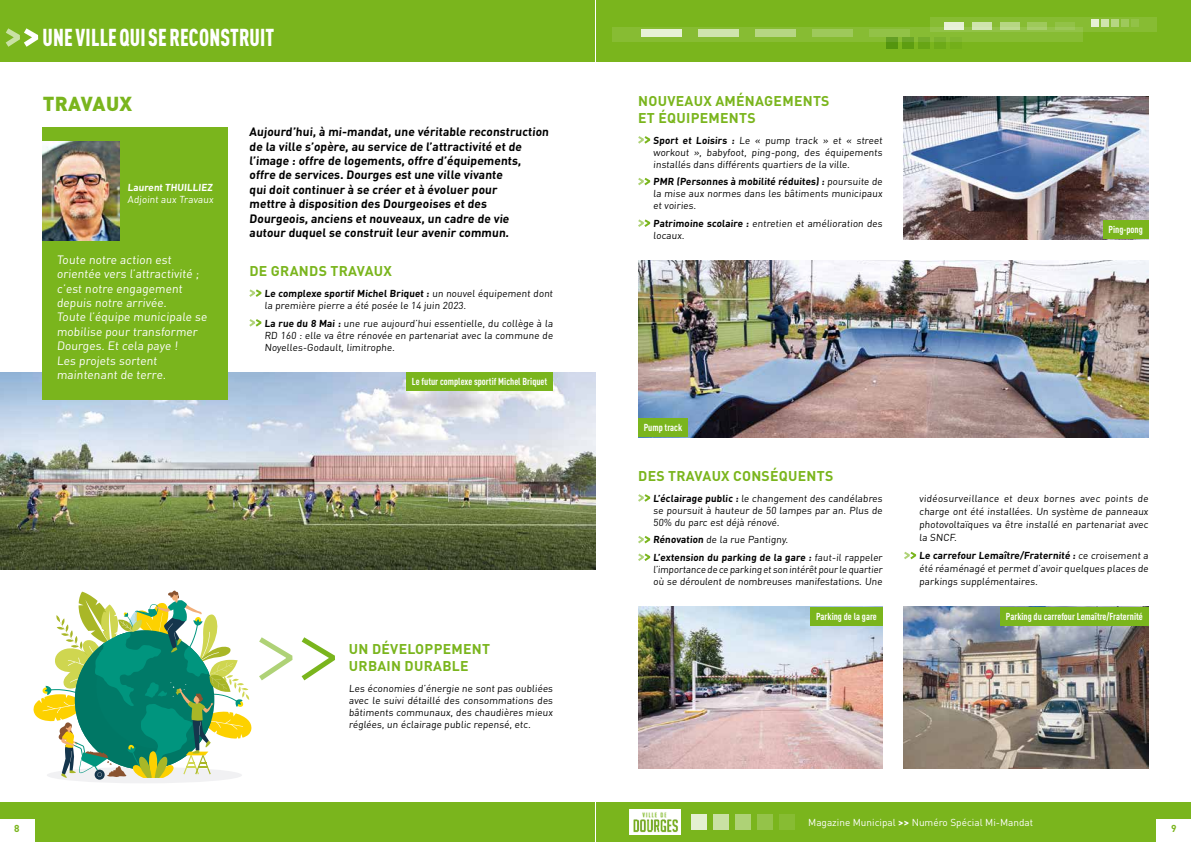
<style>
.page{position:relative;width:1191px;height:842px;background:#fff}
.page>*{position:absolute;margin:0;border:0;box-sizing:border-box;transform-origin:0 0}
.t1{font:900 condensed 24.1px "DIN Pro";letter-spacing:.01em;color:#fff;scale:.86 1}
.t2{font:900 20px "DIN Pro";letter-spacing:.02em;color:#7ab51d}
.t3{font:700 14px/16.8px "DIN Pro";letter-spacing:.02em;color:#7ab51d}
.t4{font:700 12px/14.4px "DIN Pro";color:#000}
.t5{font:12px/14.4px "DIN Pro";color:#fff}
.t6{font:10px/12px "DIN Pro";color:#000;text-align:justify}
.t7{font:700 condensed 10px "DIN Pro";color:#fff}
.t8{font:700 10px/17.7px "DIN Pro";color:#000}
.t9{font:10px "DIN Pro";color:#fff}
.t10{font:700 10px "DIN Pro";color:#fff}
.t11{font:700 10px "DIN Pro";color:#7ab51d}
.s1{font-weight:700}
.s2{font-weight:400}
</style>
<div class="page">
<div style="left:595px;top:0;width:596px;height:62px;background:#7ab51d"></div>
<svg style="left:934px;top:41px;width:11px;height:8px"></svg>
<svg style="left:918px;top:41px;width:11px;height:8px"></svg>
<svg style="left:902px;top:41px;width:11px;height:8px"></svg>
<svg style="left:886px;top:41px;width:11px;height:8px"></svg>
<svg style="left:612px;top:27px;width:471px;height:14px;background:#88bc37"></svg>
<svg style="left:930px;top:17px;width:227px;height:14px;background:#8cbf3d"></svg>
<div style="left:0;top:0;width:595px;height:62px;background:#7ab51d"></div>
<div style="left:0;top:802px;width:595px;height:40px;background:#7ab51d"></div>
<div style="left:595px;top:802px;width:596px;height:40px;background:#7ab51d"></div>
<div style="left:779px;top:814px;width:15px;height:16px;background:#87bc33"></div>
<div style="left:757px;top:814px;width:15px;height:16px;background:#94c349"></div>
<div style="left:735px;top:814px;width:15px;height:16px;background:#aed276"></div>
<div style="left:713px;top:814px;width:15px;height:16px;background:#c9e1a4"></div>
<div style="left:691px;top:814px;width:16px;height:16px;background:#e4f0d1"></div>
<div style="left:1131px;top:20px;width:7px;height:7px;background:#92c247"></div>
<div style="left:1121px;top:20px;width:7px;height:7px;background:#9ec95b"></div>
<div style="left:1111px;top:20px;width:7px;height:7px;background:#b6d683"></div>
<div style="left:1101px;top:20px;width:7px;height:7px;background:#cfe4ad"></div>
<div style="left:1091px;top:20px;width:7px;height:7px;background:#e7f1d6"></div>
<svg style="left:1055px;top:23px;width:19px;height:7px"></svg>
<svg style="left:1027px;top:23px;width:20px;height:7px"></svg>
<div style="left:999px;top:23px;width:20px;height:7px;background:#b6d683"></div>
<div style="left:972px;top:23px;width:19px;height:7px;background:#cfe4ad"></div>
<div style="left:944px;top:23px;width:20px;height:7px;background:#e7f1d6"></div>
<div style="left:869px;top:30px;width:41px;height:7px;background:#92c247"></div>
<div style="left:812px;top:30px;width:41px;height:7px;background:#9ec95b"></div>
<div style="left:755px;top:30px;width:41px;height:7px;background:#b6d683"></div>
<div style="left:698px;top:30px;width:40px;height:7px;background:#cfe4ad"></div>
<div style="left:641px;top:30px;width:40px;height:7px;background:#e7f1d6"></div>
<img style="left:0;top:372px;width:595px;height:198px">
<div style="left:406px;top:372px;width:147px;height:19px;background:#7ab51d"></div>
<div style="left:43px;top:128px;width:185px;height:272px;background:#7ab51d"></div>
<svg style="left:249px;top:289px;width:13px;height:8px"></svg>
<svg style="left:249px;top:319px;width:13px;height:8px"></svg>
<img style="left:43px;top:142px;width:76px;height:99px">
<img style="left:638px;top:607px;width:244px;height:161px">
<img style="left:904px;top:607px;width:244px;height:161px">
<img style="left:904px;top:96px;width:244px;height:143px">
<img style="left:638px;top:260px;width:510px;height:177px">
<svg style="left:638px;top:494px;width:13px;height:8px"></svg>
<svg style="left:638px;top:536px;width:13px;height:8px"></svg>
<svg style="left:638px;top:553px;width:13px;height:8px"></svg>
<svg style="left:904px;top:551px;width:13px;height:9px"></svg>
<svg style="left:638px;top:136px;width:13px;height:8px"></svg>
<svg style="left:638px;top:177px;width:13px;height:9px"></svg>
<svg style="left:638px;top:219px;width:13px;height:8px"></svg>
<div style="left:810px;top:607px;width:72px;height:19px;background:#7ab51d"></div>
<div style="left:1000px;top:607px;width:148px;height:19px;background:#7ab51d"></div>
<div style="left:638px;top:418px;width:50px;height:19px;background:#7ab51d"></div>
<div style="left:1103px;top:220px;width:45px;height:19px;background:#7ab51d"></div>
<div style="left:47px;top:767px;width:195px;height:16px;background:#f1f1f3;border-radius:50%"></div>
<svg style="left:95px;top:770px;width:10px;height:10px"></svg>
<svg style="left:34px;top:591px;width:301px;height:187px"></svg>
<svg style="left:5px;top:28px;width:34px;height:19px"></svg>
<div style="left:0;top:819px;width:34px;height:23px;background:#fff"></div>
<div style="left:1157px;top:819px;width:34px;height:23px;background:#fff"></div>
<img style="left:629px;top:809px;width:51px;height:26px">
<h1 class="t1" style="left:43px;top:19px;width:271px">UNE VILLE QUI SE RECONSTRUIT</h1>
<h2 class="t2" style="left:43px;top:86px;width:91px">TRAVAUX</h2>
<p class="t10" style="left:128px;top:179px;width:88px">Laurent THUILLIEZ</p>
<p class="t9" style="left:128px;top:191px;width:89px">Adjoint aux Travaux</p>
<p class="t4" style="left:249px;top:123px;width:302px">Aujourd’hui, à mi-mandat, une véritable reconstruction de la ville s’opère, au service de l’attractivité et de l’image : offre de logements, offre d’équipements, offre de services. Dourges est une ville vivante<br>qui doit continuer à se créer et à évoluer pour<br>mettre à disposition des Dourgeoises et des Dourgeois, anciens et nouveaux, un cadre de vie autour duquel se construit leur avenir commun.</p>
<p class="t5" style="left:57px;top:251px;width:153px">Toute notre action est orientée vers l’attractivité ; c’est notre engagement depuis notre arrivée.<br>Toute l’équipe municipale se mobilise pour transformer<br>Dourges. Et cela paye !<br>Les projets sortent maintenant de terre.</p>
<h3 class="t3" style="left:249px;top:261px;width:144px">DE GRANDS TRAVAUX</h3>
<p class="t6" style="left:264px;top:286px;width:291px"><span class="s1">Le complexe sportif Michel Briquet :</span> un nouvel équipement dont la première pierre a été posée le 14 juin 2023.</p>
<p class="t6" style="left:264px;top:316px;width:291px"><span class="s1">La rue du 8 Mai :</span> une rue aujourd’hui essentielle, du collège à la RD 160 : elle va être rénovée en partenariat avec la commune de Noyelles-Godault, limitrophe.</p>
<p class="t7" style="left:412px;top:374px;width:137px">Le futur complexe sportif Michel Briquet</p>
<h3 class="t3" style="left:349px;top:639px;width:143px">UN DÉVELOPPEMENT<br>URBAIN DURABLE</h3>
<p class="t6" style="left:349px;top:681px;width:207px">Les économies d’énergie ne sont pas oubliées avec le suivi détaillé des consommations des bâtiments communaux, des chaudières mieux réglées, un éclairage public repensé, etc.</p>
<h3 class="t3" style="left:638px;top:91px;width:193px">NOUVEAUX AMÉNAGEMENTS<br>ET ÉQUIPEMENTS</h3>
<p class="t6" style="left:653px;top:133px;width:232px"><span class="s1">Sport et Loisirs :</span> Le « pump track » et « street workout », babyfoot, ping-pong, des équipements installés dans différents quartiers de la ville.</p>
<p class="t6" style="left:653px;top:175px;width:232px"><span class="s1">PMR (Personnes à mobilité réduites) :</span> poursuite de la mise aux normes dans les bâtiments municipaux et voiries.</p>
<p class="t6" style="left:653px;top:216px;width:232px"><span class="s1">Patrimoine scolaire :</span> entretien et amélioration des locaux.</p>
<p class="t7" style="left:1108px;top:222px;width:36px">Ping-pong</p>
<p class="t7" style="left:643px;top:420px;width:40px">Pump track</p>
<h3 class="t3" style="left:638px;top:466px;width:197px">DES TRAVAUX CONSÉQUENTS</h3>
<p class="t6" style="left:653px;top:491px;width:232px"><span class="s1">L’éclairage public :</span> le changement des candélabres se poursuit à hauteur de 50 lampes par an. Plus de 50% du parc est déjà rénové.</p>
<p class="t8" style="left:653px;top:530px;width:232px">Rénovation <span class="s2">de la rue Pantigny.<br></span>L’extension du parking de la gare : <span class="s2">faut-il rappeler</span></p>
<p class="t6" style="left:653px;top:562px;width:232px">l’importance de ce parking et son intérêt pour le quartier où se déroulent de nombreuses manifestations. Une</p>
<p class="t6" style="left:919px;top:491px;width:232px;line-height:13px">vidéosurveillance et deux bornes avec points de charge ont été installées. Un système de panneaux photovoltaïques va être installé en partenariat avec la SNCF.</p>
<p class="t6" style="left:919px;top:548px;width:232px;line-height:13px"><span class="s1">Le carrefour Lemaître/Fraternité :</span> ce croisement a été réaménagé et permet d’avoir quelques places de parkings supplémentaires.</p>
<p class="t7" style="left:816px;top:609px;width:62px">Parking de la gare</p>
<p class="t7" style="left:1005px;top:609px;width:138px">Parking du carrefour Lemaître/Fraternité</p>
<p class="t9" style="left:808px;top:814px;width:226px">Magazine Municipal <span class="s1">&gt;&gt;</span> Numéro Spécial Mi-Mandat</p>
<p class="t11" style="left:14px;top:820px;width:7px">8</p>
<p class="t11" style="left:1171px;top:820px;width:7px">9</p>
</div>
